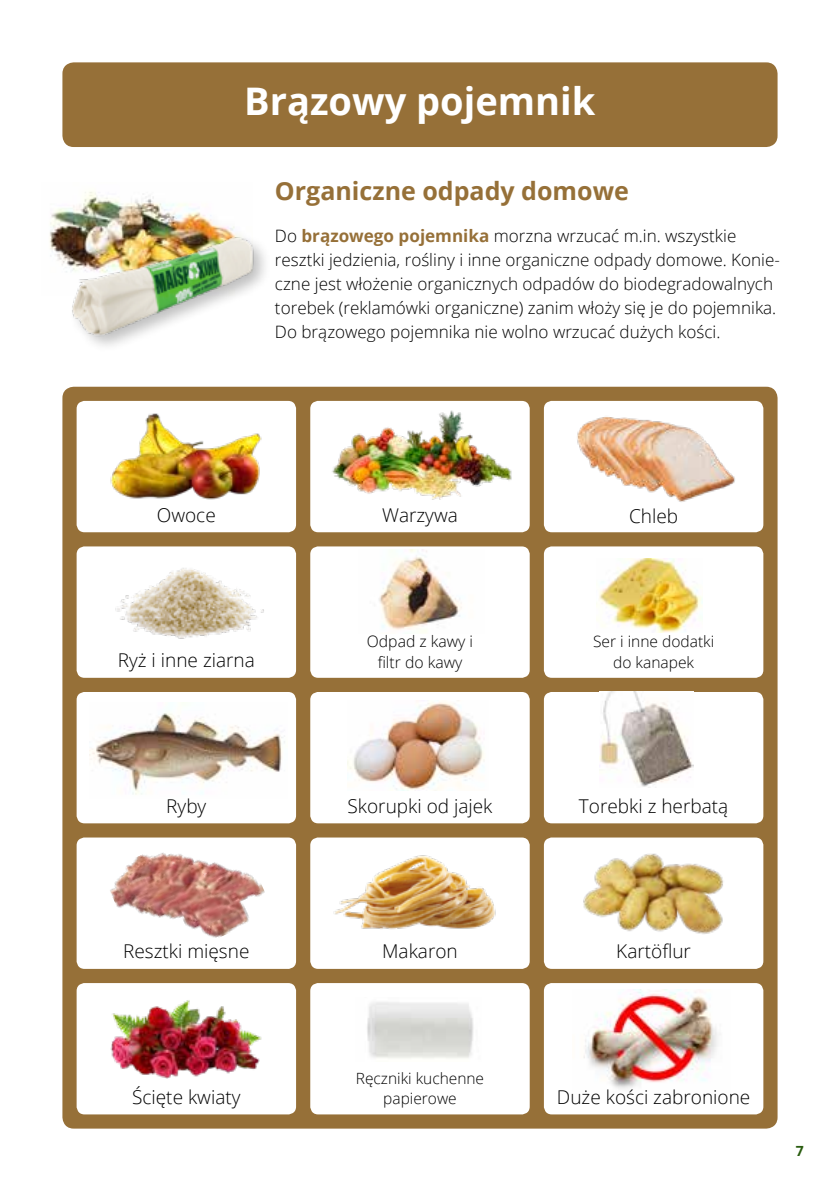
<style>
.page{position:relative;width:840px;height:1191px;background:#fff}
.page>*{position:absolute;margin:0;border:0;box-sizing:border-box;transform-origin:0 0}
.t1{font:700 38px "Open Sans";color:#fff}
.t2{font:700 25px "Open Sans";color:#967038}
.t3{font:300 19px "Open Sans";color:#000}
.t4{font:300 17px/24px "Open Sans";color:#000}
.t5{font:300 15.8px/20.8px "Open Sans";color:#000;text-align:center}
.t6{font:300 15.6px/20.4px "Open Sans";color:#000;text-align:center}
.t7{font:300 15.4px/20.4px "Open Sans";color:#000;text-align:center}
.t8{font:700 14px "Open Sans";color:#295c0f}
.s1{font-weight:700;color:#967038}
</style>
<div class="page">
<div style="left:62px;top:62px;width:715px;height:85px;background:#967038;border-radius:11px"></div>
<img style="left:49px;top:191px;width:186px;height:81px">
<div style="left:62px;top:387px;width:715px;height:741px;background:#967038;border-radius:11px"></div>
<div style="left:77px;top:983px;width:219px;height:131px;background:#fff;border-radius:8px"></div>
<div style="left:310px;top:983px;width:219px;height:131px;background:#fff;border-radius:8px"></div>
<div style="left:543px;top:983px;width:220px;height:131px;background:#fff;border-radius:8px"></div>
<div style="left:77px;top:837px;width:219px;height:132px;background:#fff;border-radius:8px"></div>
<div style="left:310px;top:837px;width:219px;height:132px;background:#fff;border-radius:8px"></div>
<div style="left:543px;top:837px;width:220px;height:132px;background:#fff;border-radius:8px"></div>
<div style="left:77px;top:692px;width:219px;height:131px;background:#fff;border-radius:8px"></div>
<div style="left:310px;top:692px;width:219px;height:131px;background:#fff;border-radius:8px"></div>
<div style="left:543px;top:692px;width:220px;height:131px;background:#fff;border-radius:8px"></div>
<div style="left:77px;top:546px;width:219px;height:132px;background:#fff;border-radius:8px"></div>
<div style="left:310px;top:546px;width:219px;height:132px;background:#fff;border-radius:8px"></div>
<div style="left:543px;top:546px;width:220px;height:132px;background:#fff;border-radius:8px"></div>
<div style="left:77px;top:401px;width:219px;height:131px;background:#fff;border-radius:8px"></div>
<div style="left:310px;top:401px;width:219px;height:131px;background:#fff;border-radius:8px"></div>
<div style="left:543px;top:401px;width:220px;height:131px;background:#fff;border-radius:8px"></div>
<img style="left:333px;top:855px;width:163px;height:75px">
<img style="left:110px;top:413px;width:152px;height:87px">
<img style="left:115px;top:568px;width:149px;height:71px">
<img style="left:332px;top:410px;width:180px;height:90px">
<img style="left:596px;top:558px;width:105px;height:74px">
<img style="left:367px;top:1002px;width:107px;height:57px">
<img style="left:102px;top:823px;width:172px;height:146px">
<img style="left:577px;top:416px;width:158px;height:86px">
<img style="left:110px;top:1000px;width:152px;height:78px">
<img style="left:599px;top:692px;width:94px;height:95px">
<img style="left:379px;top:549px;width:83px;height:84px">
<img style="left:89px;top:713px;width:196px;height:82px">
<img style="left:347px;top:700px;width:137px;height:90px">
<img style="left:583px;top:989px;width:134px;height:100px">
<div style="left:69px;top:234px;width:202px;height:119px;background:#000;opacity:.25"></div>
<img style="left:68px;top:229px;width:191px;height:110px">
<img style="left:583px;top:853px;width:140px;height:81px">
<h1 class="t1" style="left:244px;top:75px;width:352px">Brązowy pojemnik</h1>
<h2 class="t2" style="left:275px;top:174px;width:355px">Organiczne odpady domowe</h2>
<p class="t4" style="left:275px;top:224px;width:504px">Do <span class="s1">brązowego pojemnika</span> morzna wrzucać m.in. wszystkie resztki jedzienia, rośliny i inne organiczne odpady domowe. Konie&shy;czne jest włożenie organicznych odpadów do biodegradowalnych torebek (reklamówki organiczne) zanim włoży się je do pojemnika.<br>Do brązowego pojemnika nie wolno wrzucać dużych kości.</p>
<p class="t3" style="left:157px;top:502px;width:60px">Owoce</p>
<p class="t3" style="left:382px;top:502px;width:77px">Warzywa</p>
<p class="t3" style="left:628px;top:502px;width:51px">Chleb</p>
<p class="t3" style="left:118px;top:647px;width:138px">Ryż i inne ziarna</p>
<p class="t5" style="left:366px;top:630px;width:108px">Odpad z kawy i filtr do kawy</p>
<p class="t6" style="left:592px;top:631px;width:123px">Ser i inne dodatki do kanapek</p>
<p class="t3" style="left:166px;top:793px;width:42px">Ryby</p>
<p class="t3" style="left:347px;top:793px;width:146px">Skorupki od jajek</p>
<p class="t3" style="left:578px;top:793px;width:151px">Torebki z herbatą</p>
<p class="t3" style="left:123px;top:938px;width:128px">Resztki mięsne</p>
<p class="t3" style="left:382px;top:938px;width:77px">Makaron</p>
<p class="t3" style="left:616px;top:938px;width:76px">Kartöflur</p>
<p class="t3" style="left:132px;top:1084px;width:110px">Ścięte kwiaty</p>
<p class="t7" style="left:355px;top:1067px;width:130px">Ręczniki kuchenne papierowe</p>
<p class="t3" style="left:556px;top:1084px;width:195px">Duże kości zabronione</p>
<p class="t8" style="left:795px;top:1140px;width:9px">7</p>
</div>
